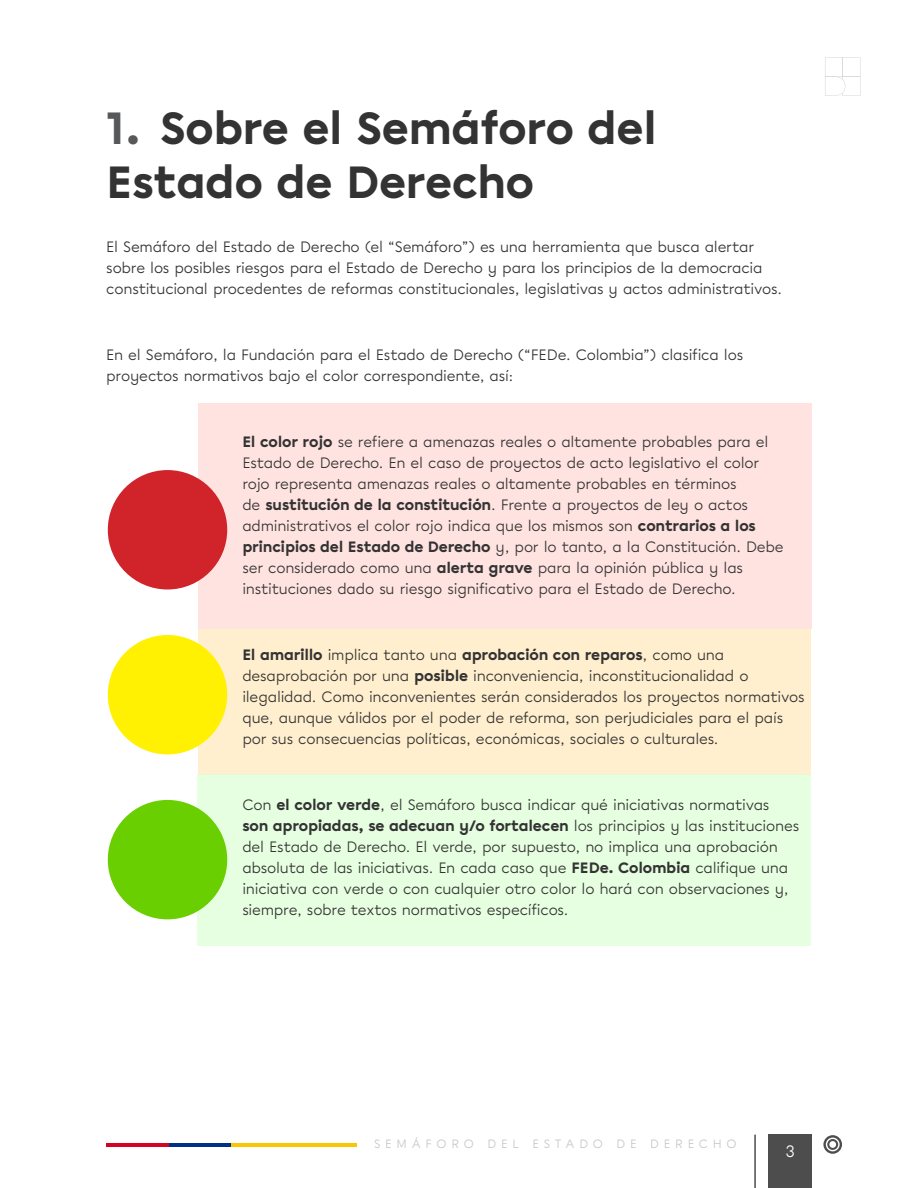
<style>
.page{position:relative;width:918px;height:1188px;background:#fff}
.page>*{position:absolute;margin:0;border:0;box-sizing:border-box;transform-origin:0 0}
.List_Paragraph{font:900 45px/54px "Chromatica";letter-spacing:-.01em;color:#333}
.t1{font:16.5px "Chromatica";color:#fff}
.t2{font:15px/21px "Chromatica";letter-spacing:-.015em;color:#333}
.t3{font:12px "Chromatica";letter-spacing:.4em;color:#c6c6c6}
.s1{color:#57585a}
.s2{font-weight:900}
</style>
<div class="page">
<svg style="left:754px;top:1134px;width:2px;height:54px"></svg>
<div style="left:769px;top:1134px;width:43px;height:54px;background:#4d4d4d"></div>
<hr style="left:231px;top:1143px;width:125px;height:4px;background:#fdc605">
<hr style="left:169px;top:1143px;width:62px;height:4px;background:#013187">
<hr style="left:106px;top:1143px;width:63px;height:4px;background:#d60225">
<svg style="left:823px;top:1135px;width:19px;height:19px"></svg>
<svg style="left:825px;top:58px;width:35px;height:38px"></svg>
<div style="left:198px;top:404px;width:614px;height:225px;background:#ffe3e1"></div>
<div style="left:198px;top:629px;width:613px;height:145px;background:#ffefce"></div>
<div style="left:198px;top:774px;width:613px;height:171px;background:#e7ffe1"></div>
<div style="left:108px;top:470px;width:119px;height:119px;background:#d1232a;border-radius:50%"></div>
<div style="left:108px;top:635px;width:119px;height:119px;background:#fff101;border-radius:50%"></div>
<div style="left:108px;top:800px;width:119px;height:119px;background:#69cf00;border-radius:50%"></div>
<p class="List_Paragraph" style="left:106px;top:101px;width:552px"><span class="s1">1.</span> Sobre el Semáforo del<br>Estado de Derecho</p>
<p class="t2" style="left:106px;top:236px;width:677px">El Semáforo del Estado de Derecho (el “Semáforo”) es una herramienta que busca alertar sobre los posibles riesgos para el Estado de Derecho y para los principios de la democracia constitucional procedentes de reformas constitucionales, legislativas y actos administrativos.</p>
<p class="t2" style="left:106px;top:344px;width:638px">En el Semáforo, la Fundación para el Estado de Derecho (“FEDe. Colombia”) clasifica los proyectos normativos bajo el color correspondiente, así:</p>
<p class="t2" style="left:242px;top:431px;width:543px"><span class="s2">El color rojo</span> se refiere a amenazas reales o altamente probables para el Estado de Derecho. En el caso de proyectos de acto legislativo el color rojo representa amenazas reales o altamente probables en términos<br>de <span class="s2">sustitución de la constitución</span>. Frente a proyectos de ley o actos administrativos el color rojo indica que los mismos son <span class="s2">contrarios a los principios del Estado de Derecho</span> y, por lo tanto, a la Constitución. Debe ser considerado como una <span class="s2">alerta grave</span> para la opinión pública y las instituciones dado su riesgo significativo para el Estado de Derecho.</p>
<p class="t2" style="left:242px;top:644px;width:564px"><span class="s2">El amarillo</span> implica tanto una <span class="s2">aprobación con reparos</span>, como una desaprobación por una <span class="s2">posible</span> inconveniencia, inconstitucionalidad o ilegalidad. Como inconvenientes serán considerados los proyectos normativos que, aunque válidos por el poder de reforma, son perjudiciales para el país por sus consecuencias políticas, económicas, sociales o culturales.</p>
<p class="t2" style="left:242px;top:794px;width:558px">Con <span class="s2">el color verde</span>, el Semáforo busca indicar qué iniciativas normativas <span class="s2">son apropiadas, se adecuan y/o fortalecen</span> los principios y las instituciones del Estado de Derecho. El verde, por supuesto, no implica una aprobación absoluta de las iniciativas. En cada caso que <span class="s2">FEDe. Colombia</span> califique una iniciativa con verde o con cualquier otro color lo hará con observaciones y, siempre, sobre textos normativos específicos.</p>
<p class="t3" style="left:374px;top:1137px;width:364px">SEMÁFORO DEL ESTADO DE DERECHO</p>
<p class="t1" style="left:785px;top:1141px;width:11px">3</p>
</div>
